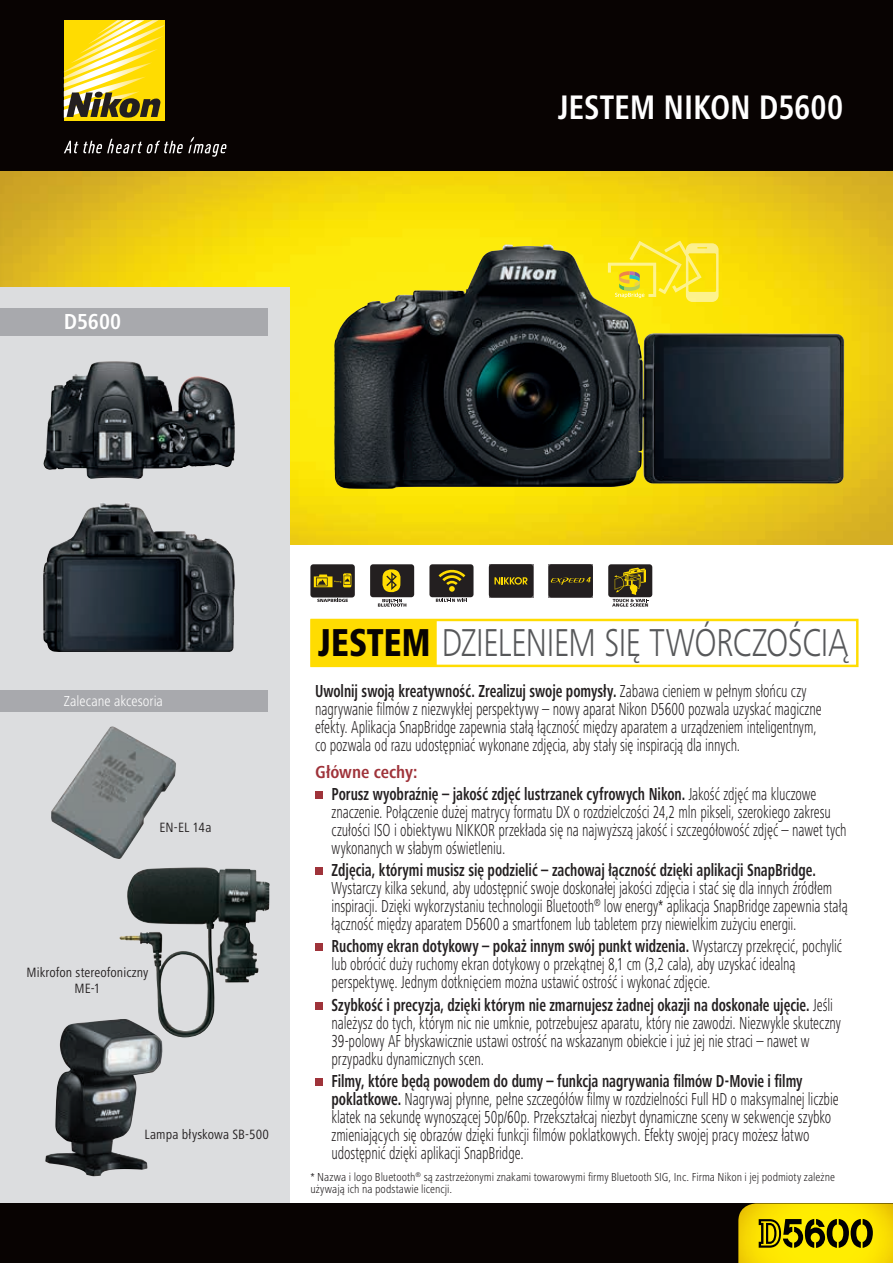
<style>
.page{position:relative;width:893px;height:1263px;background:#fff}
.page>*{position:absolute;margin:0;border:0;box-sizing:border-box;transform-origin:0 0}
.t1{font:300 40.35px "Frutiger Next LTW1 G";letter-spacing:-.015em;color:#57585a;scale:.8 1}
.t2{font:700 condensed 35.25px "Frutiger Next LTW1 G";letter-spacing:-.005em;color:#fff;scale:.94 1}
.t3{font:700 condensed 22.5px "Frutiger Next LTW1 G";letter-spacing:.005em;color:#fff}
.t4{font:300 condensed 18px/18px "Frutiger Next LTW1 G";letter-spacing:-.005em;color:#231f20;scale:.8 1}
.t5{font:700 condensed 18px/22.2px "Frutiger Next LTW1 G";color:#231f20;scale:.8 1}
.t6{font:300 condensed 15px "Frutiger Next LTW1 G";color:#fff}
.t7{font:condensed 13.95px/16.6px "Frutiger Next LTW1 G";letter-spacing:.005em;color:#231f20;text-align:center}
.t8{font:300 condensed 12px/12px "Frutiger Next LTW1 G";color:#231f20}
.s1{font-weight:800;font-stretch:condensed;color:#080302}
.s2{font-weight:700}
.s3{color:#9f333a}
.s4{font-weight:300}
</style>
<div class="page">
<img style="left:0;top:170px;width:893px;height:374px">
<div style="left:0;top:287px;width:289px;height:950px;background:#dcdddf"></div>
<div style="left:0;top:0;width:893px;height:170px;background:#080302"></div>
<div style="left:0;top:1203px;width:893px;height:60px;background:#080302"></div>
<img style="left:738px;top:1203px;width:155px;height:60px">
<svg style="left:759px;top:1219px;width:114px;height:29px"></svg>
<div style="left:64px;top:20px;width:100px;height:101px;background:#ffdc01"></div>
<svg style="left:64px;top:20px;width:100px;height:98px"></svg>
<svg style="left:64px;top:137px;width:162px;height:20px"></svg>
<div style="left:315px;top:791px;width:7px;height:7px;background:#9f333a"></div>
<div style="left:315px;top:867px;width:7px;height:7px;background:#9f333a"></div>
<div style="left:315px;top:944px;width:7px;height:7px;background:#9f333a"></div>
<div style="left:315px;top:1002px;width:7px;height:7px;background:#9f333a"></div>
<div style="left:315px;top:1078px;width:7px;height:7px;background:#9f333a"></div>
<div style="left:0;top:691px;width:268px;height:21px;background:#a8a9ad"></div>
<img style="left:334px;top:247px;width:169px;height:230px">
<img style="left:43px;top:361px;width:172px;height:118px">
<img style="left:43px;top:502px;width:192px;height:150px">
<img style="left:119px;top:869px;width:91px;height:104px">
<img style="left:45px;top:1019px;width:117px;height:157px">
<img style="left:51px;top:726px;width:125px;height:133px">
<div style="left:310px;top:619px;width:548px;height:48px;border:2px solid #ffdc01"></div>
<div style="left:310px;top:619px;width:127px;height:48px;background:#ffdc01;border:1px solid #ffdc01"></div>
<div style="left:370px;top:564px;width:44px;height:33px;background:#231f20;border-radius:3px"></div>
<svg style="left:378px;top:599px;width:28px;height:8px"></svg>
<div style="left:382px;top:569px;width:18px;height:23px;background:#ffdc01;border-radius:8px"></div>
<svg style="left:386px;top:572px;width:11px;height:18px"></svg>
<div style="left:429px;top:564px;width:44px;height:33px;background:#231f20;border-radius:3px"></div>
<svg style="left:439px;top:569px;width:26px;height:23px"></svg>
<svg style="left:436px;top:599px;width:31px;height:3px"></svg>
<div style="left:608px;top:564px;width:44px;height:33px;background:#231f20;border-radius:3px"></div>
<svg style="left:612px;top:568px;width:36px;height:39px"></svg>
<div style="left:310px;top:564px;width:45px;height:33px;background:#231f20;border-radius:3px"></div>
<svg style="left:314px;top:573px;width:37px;height:14px"></svg>
<svg style="left:317px;top:599px;width:31px;height:3px"></svg>
<div style="left:489px;top:564px;width:44px;height:33px;background:#231f20;border-radius:3px"></div>
<svg style="left:494px;top:577px;width:34px;height:8px"></svg>
<div style="left:548px;top:564px;width:45px;height:33px;background:#231f20;border-radius:3px"></div>
<svg style="left:551px;top:577px;width:40px;height:8px"></svg>
<svg style="left:608px;top:241px;width:111px;height:61px"></svg>
<div style="left:0;top:308px;width:268px;height:27px;background:#a8a9ad"></div>
<p class="t3" style="left:64px;top:309px;width:59px">D5600</p>
<h2 class="t2" style="left:558px;top:87px;width:305px">JESTEM NIKON D5600</h2>
<p class="t6" style="left:64px;top:693px;width:101px">Zalecane akcesoria</p>
<p class="t7" style="left:160px;top:819px;width:53px">EN-EL 14a</p>
<p class="t7" style="left:27px;top:963px;width:123px">Mikrofon stereofoniczny<br>ME-1</p>
<p class="t7" style="left:144px;top:1126px;width:126px">Lampa błyskowa SB-500</p>
<h1 class="t1" style="left:318px;top:620px;width:664px"><span class="s1">JESTEM</span> DZIELENIEM SIĘ TWÓRCZOŚCIĄ</h1>
<p class="t4" style="left:315px;top:682px;width:635px"><span class="s2">Uwolnij swoją kreatywność. Zrealizuj swoje pomysły.</span> Zabawa cieniem w pełnym słońcu czy nagrywanie filmów z niezwykłej perspektywy – nowy aparat Nikon D5600 pozwala uzyskać magiczne efekty. Aplikacja SnapBridge zapewnia stałą łączność między aparatem a urządzeniem inteligentnym, co pozwala od razu udostępniać wykonane zdjęcia, aby stały się inspiracją dla innych.</p>
<p class="t5" style="left:332px;top:760px;width:608px;text-indent:-16px"><span class="s3">Główne cechy:<br></span>Porusz wyobraźnię – jakość zdjęć lustrzanek cyfrowych Nikon. <span class="s4">Jakość zdjęć ma kluczowe</span></p>
<p class="t4" style="left:332px;top:803px;width:645px">znaczenie. Połączenie dużej matrycy formatu DX o rozdzielczości 24,2 mln pikseli, szerokiego zakresu czułości ISO i obiektywu NIKKOR przekłada się na najwyższą jakość i szczegółowość zdjęć – nawet tych wykonanych w słabym oświetleniu.</p>
<p class="t5" style="left:332px;top:859px;width:607px">Zdjęcia, którymi musisz się podzielić – zachowaj łączność dzięki aplikacji SnapBridge.</p>
<p class="t4" style="left:332px;top:879px;width:647px">Wystarczy kilka sekund, aby udostępnić swoje doskonałej jakości zdjęcia i stać się dla innych źródłem inspiracji. Dzięki wykorzystaniu technologii Bluetooth<sup>®</sup> low energy* aplikacja SnapBridge zapewnia stałą łączność między aparatem D5600 a smartfonem lub tabletem przy niewielkim zużyciu energii.</p>
<p class="t4" style="left:332px;top:937px;width:640px"><span class="s2">Ruchomy ekran dotykowy – pokaż innym swój punkt widzenia.</span> Wystarczy przekręcić, pochylić lub obrócić duży ruchomy ekran dotykowy o przekątnej 8,1 cm (3,2 cala), aby uzyskać idealną perspektywę. Jednym dotknięciem można ustawić ostrość i wykonać zdjęcie.</p>
<p class="t4" style="left:332px;top:995px;width:638px"><span class="s2">Szybkość i precyzja, dzięki którym nie zmarnujesz żadnej okazji na doskonałe ujęcie.</span> Jeśli należysz do tych, którym nic nie umknie, potrzebujesz aparatu, który nie zawodzi. Niezwykle skuteczny 39-polowy AF błyskawicznie ustawi ostrość na wskazanym obiekcie i już jej nie straci – nawet w przypadku dynamicznych scen.</p>
<p class="t4" style="left:332px;top:1072px;width:635px"><span class="s2">Filmy, które będą powodem do dumy – funkcja nagrywania filmów D-Movie i filmy poklatkowe.</span> Nagrywaj płynne, pełne szczegółów filmy w rozdzielności Full HD o maksymalnej liczbie klatek na sekundę wynoszącej 50p/60p. Przekształcaj niezbyt dynamiczne sceny w sekwencje szybko zmieniających się obrazów dzięki funkcji filmów poklatkowych. Efekty swojej pracy możesz łatwo udostępnić dzięki aplikacji SnapBridge.</p>
<p class="t8" style="left:310px;top:1171px;width:526px">* Nazwa i logo Bluetooth<sup>®</sup> są zastrzeżonymi znakami towarowymi firmy Bluetooth SIG, Inc. Firma Nikon i jej podmioty zależne używają ich na podstawie licencji.</p>
</div>
